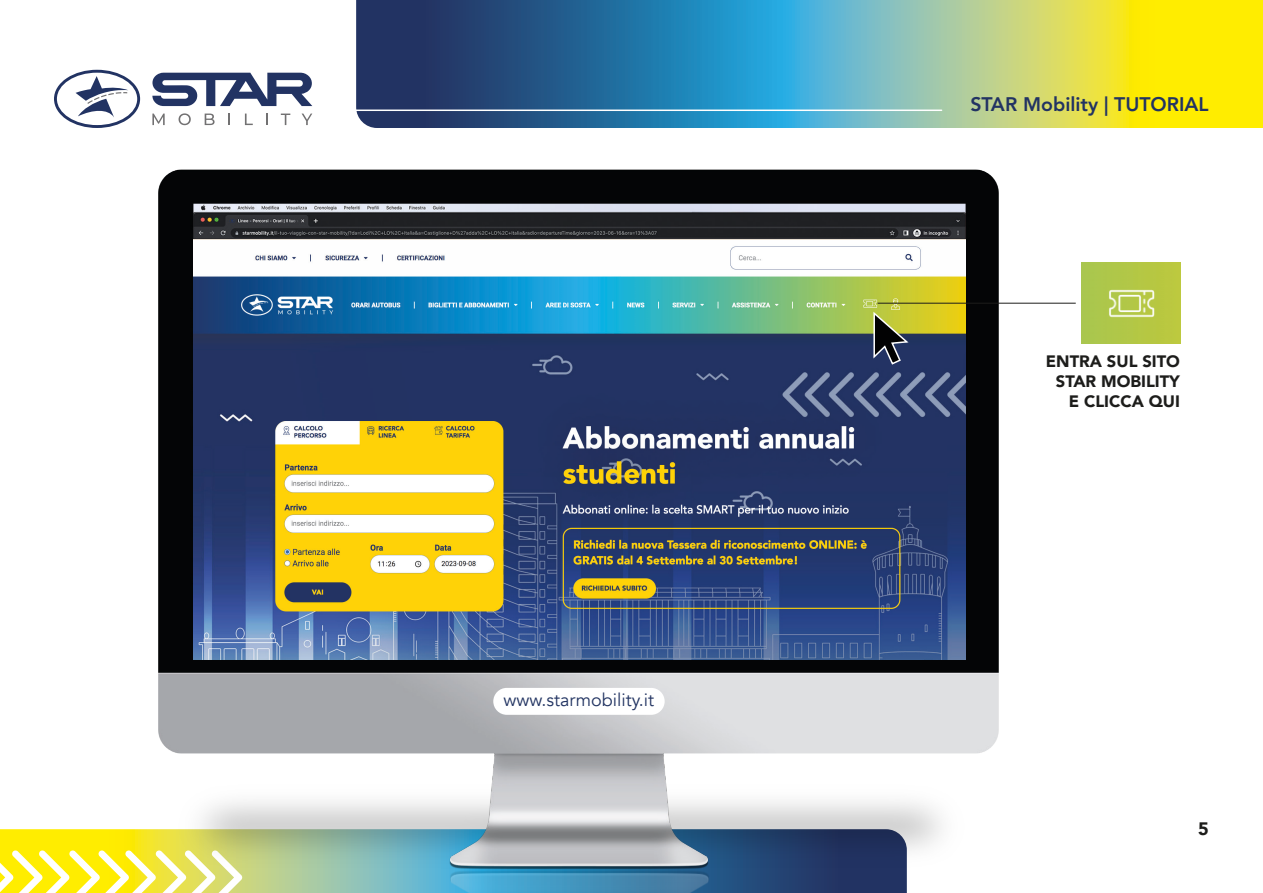
<style>
.page{position:relative;width:1263px;height:893px;background:#fff}
.page>*{position:absolute;margin:0;border:0;box-sizing:border-box;transform-origin:0 0}
.t1{font:800 19.5px "Avenir LT Std";color:#223363}
.t2{font:18px "Avenir";color:#223462}
.t3{font:900 18px "Avenir";color:#1d1d1b}
.t4{font:900 16.5px "Avenir";color:#1d1d1b}
</style>
<div class="page">
<svg style="left:0;top:829px;width:156px;height:21px;background:#fdeb07"></svg>
<svg style="left:0;top:850px;width:156px;height:43px"></svg>
<svg style="left:356px;top:0;width:907px;height:128px;background:#e3de33"></svg>
<svg style="left:152px;top:114px;width:4px;height:11px"></svg>
<svg style="left:152px;top:75px;width:4px;height:28px"></svg>
<svg style="left:54px;top:70px;width:86px;height:58px"></svg>
<img style="left:156px;top:4px;width:846px;height:889px">
<img style="left:194px;top:240px;width:771px;height:419px">
<div style="left:493px;top:688px;width:172px;height:27px;background:#fff;border-radius:13px"></div>
<svg style="left:873px;top:310px;width:36px;height:56px;background:#60674b"></svg>
<hr style="left:877px;top:303px;width:199px;height:1px;background:#1d1d1b">
<img style="left:1081px;top:262px;width:99px;height:81px">
<p class="t2" style="left:504px;top:689px;width:152px">www.starmobility.it</p>
<p class="t1" style="left:970px;top:92px;width:240px">STAR Mobility | TUTORIAL</p>
<p class="t4" style="left:1046px;top:347px;width:136px">ENTRA SUL SITO</p>
<p class="t4" style="left:1056px;top:367px;width:126px">STAR MOBILITY</p>
<p class="t4" style="left:1069px;top:387px;width:113px">E CLICCA QUI</p>
<p class="t3" style="left:1198px;top:814px;width:12px">5</p>
</div>
